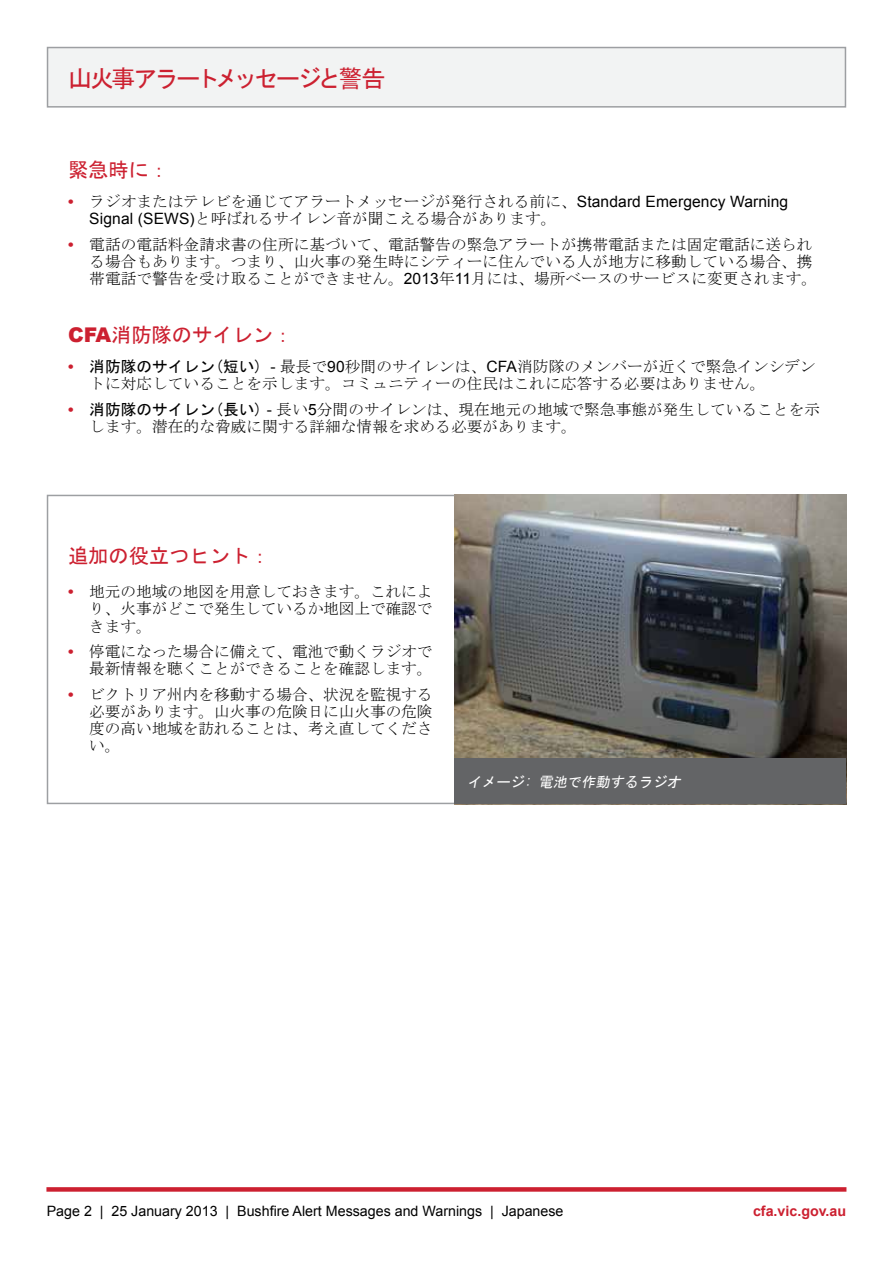
<style>
.page{position:relative;width:893px;height:1263px;background:#fff}
.page>*{position:absolute;margin:0;border:0;box-sizing:border-box;transform-origin:0 0}
.t1{font:24px "MS Gothic";letter-spacing:-.11em;color:#cc2030}
.t2{font:20.25px "MS Gothic";color:#cc2030}
.t3{font:15.6px/17.1px "MS Mincho";letter-spacing:.01em;color:#000}
.t4{font:15.6px "MS Gothic";letter-spacing:.01em;color:#000}
.t5{font:700 15.6px "Arial";color:#cc2030}
.t6{font:14.25px "Arial";color:#000}
.t7{font:italic 14.25px "MS Gothic";color:#fff}
.t8{font:700 14.25px "Arial";color:#cc2030}
.s1{font-family:"Arial"}
.s2{font-family:"Arial";font-weight:900}
.s3{font-family:"MS Gothic"}
</style>
<div class="page">
<img style="left:455px;top:495px;width:391px;height:263px">
<div style="left:47px;top:495px;width:408px;height:309px;border:2px solid #9d9fa2"></div>
<div style="left:454px;top:758px;width:392px;height:46px;background:#636466"></div>
<div style="left:47px;top:47px;width:799px;height:61px;background:#f2f3f3;border:2px solid #9d9fa2"></div>
<div style="left:46px;top:1187px;width:800px;height:5px;background:#cc2030"></div>
<h1 class="t1" style="left:68px;top:67px;width:319px">山火事アラートメッセージと警告</h1>
<p class="t2" style="left:68px;top:160px;width:103px">緊急時に：</p>
<p class="t3" style="left:89px;top:193px;width:700px">ラジオまたはテレビを通じてアラートメッセージが発行される前に、<span class="s1">Standard Emergency Warning</span></p>
<p class="t5" style="left:68px;top:190px;width:7px">•</p>
<p class="t3" style="left:89px;top:205px;width:725px;line-height:25.7px"><span class="s1">Signal (SEWS)</span>と呼ばれるサイレン音が聞こえる場合があります。<br>電話の電話料金請求書の住所に基づいて、電話警告の緊急アラートが携帯電話または固定電話に送られ</p>
<p class="t5" style="left:68px;top:233px;width:7px">•</p>
<p class="t3" style="left:89px;top:252px;width:729px">る場合もあります。つまり、山火事の発生時にシティーに住んでいる人が地方に移動している場合、携帯電話で警告を受け取ることができません。<span class="s1">2013</span>年<span class="s1">11</span>月には、場所ベースのサービスに変更されます。</p>
<p class="t2" style="left:68px;top:325px;width:227px"><span class="s2">CFA</span>消防隊のサイレン：</p>
<p class="t3" style="left:270px;top:358px;width:547px"><span class="s1">-</span> 最長で<span class="s1">90</span>秒間のサイレンは、<span class="s1">CFA</span>消防隊のメンバーが近くで緊急インシデン</p>
<p class="t4" style="left:89px;top:358px;width:174px">消防隊のサイレン(短い)</p>
<p class="t5" style="left:68px;top:356px;width:7px">•</p>
<p class="t5" style="left:68px;top:398px;width:7px">•</p>
<p class="t3" style="left:89px;top:371px;width:732px;line-height:25.7px">トに対応していることを示します。コミュニティーの住民はこれに応答する必要はありません。<br><span class="s3">消防隊のサイレン(長い)</span> <span class="s1">-</span> 長い<span class="s1">5</span>分間のサイレンは、現在地元の地域で緊急事態が発生していることを示</p>
<p class="t3" style="left:89px;top:417px;width:489px">します。潜在的な脅威に関する詳細な情報を求める必要があります。</p>
<p class="t2" style="left:68px;top:546px;width:204px">追加の役立つヒント：</p>
<p class="t3" style="left:89px;top:583px;width:345px">地元の地域の地図を用意しておきます。これによ</p>
<p class="t5" style="left:68px;top:581px;width:7px">•</p>
<p class="t5" style="left:68px;top:641px;width:7px">•</p>
<p class="t5" style="left:68px;top:683px;width:7px">•</p>
<p class="t3" style="left:89px;top:600px;width:345px">り、火事がどこで発生しているか地図上で確認できます。</p>
<p class="t3" style="left:89px;top:643px;width:345px">停電になった場合に備えて、電池で動くラジオで</p>
<p class="t3" style="left:89px;top:656px;width:345px;line-height:25.7px">最新情報を聴くことができることを確認します。ビクトリア州内を移動する場合、状況を監視する</p>
<p class="t3" style="left:89px;top:703px;width:345px;text-align:justify">必要があります。山火事の危険日に山火事の危険度の高い地域を訪れることは、考え直してください。</p>
<p class="t7" style="left:467px;top:774px;width:61px">イメージ</p>
<p class="t7" style="left:524px;top:774px;width:161px">: 電池で作動するラジオ</p>
<p class="t6" style="left:47px;top:1202px;width:47px">Page 2</p>
<p class="t6" style="left:100px;top:1202px;width:5px">|</p>
<p class="t6" style="left:111px;top:1202px;width:108px">25 January 2013</p>
<p class="t6" style="left:226px;top:1202px;width:5px">|</p>
<p class="t6" style="left:237px;top:1202px;width:246px">Bushfire Alert Messages and Warnings</p>
<p class="t6" style="left:490px;top:1202px;width:5px">|</p>
<p class="t6" style="left:502px;top:1202px;width:63px">Japanese</p>
<p class="t8" style="left:753px;top:1201px;width:95px">cfa.vic.gov.au</p>
</div>
